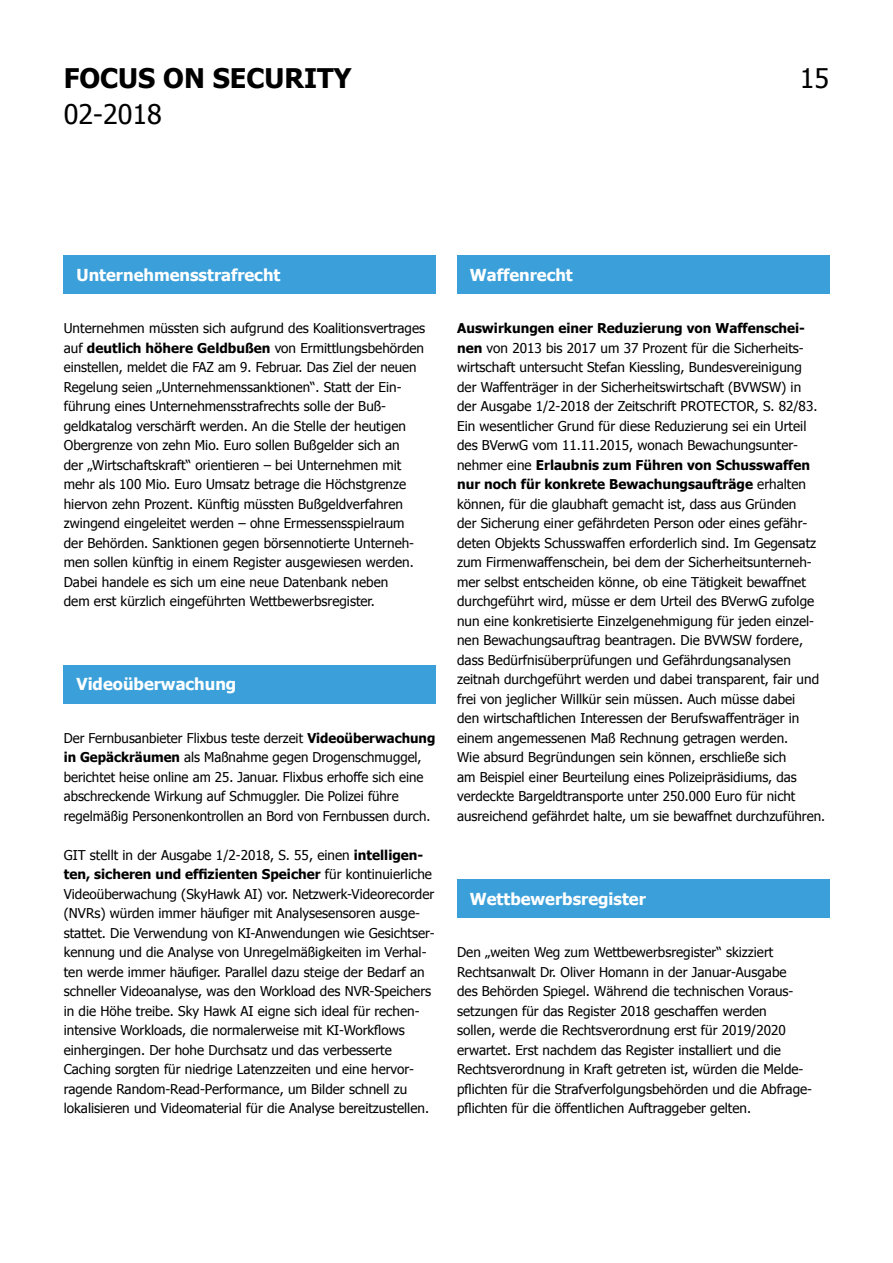
<style>
.page{position:relative;width:893px;height:1263px;background:#fff}
.page>*{position:absolute;margin:0;border:0;box-sizing:border-box;transform-origin:0 0}
.t1{font:700 27px "Tahoma";color:#000}
.t2{font:27px "Tahoma";color:#000}
.t3{font:700 16.5px "Tahoma";color:#fff}
.t4{font:13.5px/19.5px "Tahoma";color:#000}
.s1{font-weight:700}
</style>
<div class="page">
<div style="left:64px;top:255px;width:372px;height:39px;background:#3ba0da"></div>
<div style="left:64px;top:665px;width:372px;height:39px;background:#3ba0da"></div>
<div style="left:457px;top:255px;width:372px;height:39px;background:#3ba0da"></div>
<div style="left:457px;top:879px;width:372px;height:39px;background:#3ba0da"></div>
<h1 class="t1" style="left:64px;top:59px;width:289px">FOCUS ON SECURITY</h1>
<h1 class="t2" style="left:64px;top:96px;width:100px">02-2018</h1>
<h1 class="t2" style="left:800px;top:60px;width:31px">15</h1>
<p class="t3" style="left:77px;top:263px;width:205px">Unternehmensstrafrecht</p>
<p class="t4" style="left:64px;top:318px;width:363px">Unternehmen müssten sich aufgrund des Koalitionsvertrages auf <span class="s1">deutlich höhere Geldbußen</span> von Ermittlungsbehörden einstellen, meldet die FAZ am 9. Februar. Das Ziel der neuen Regelung seien „Unternehmenssanktionen“. Statt der Ein&shy;führung eines Unternehmensstrafrechts solle der Buß&shy;geldkatalog verschärft werden. An die Stelle der heutigen Obergrenze von zehn Mio. Euro sollen Bußgelder sich an<br>der „Wirtschaftskraft“ orientieren – bei Unternehmen mit mehr als 100 Mio. Euro Umsatz betrage die Höchstgrenze hiervon zehn Prozent. Künftig müssten Bußgeldverfahren zwingend eingeleitet werden – ohne Ermessensspielraum der Behörden. Sanktionen gegen börsennotierte Unterneh&shy;men sollen künftig in einem Register ausgewiesen werden.<br>Dabei handele es sich um eine neue Datenbank neben<br>dem erst kürzlich eingeführten Wettbewerbsregister.</p>
<p class="t3" style="left:77px;top:673px;width:161px">Videoüberwachung</p>
<p class="t4" style="left:64px;top:727px;width:373px">Der Fernbusanbieter Flixbus teste derzeit <span class="s1">Videoüberwachung in Gepäckräumen</span> als Maßnahme gegen Drogenschmuggel, berichtet heise online am 25. Januar. Flixbus erhoffe sich eine abschreckende Wirkung auf Schmuggler. Die Polizei führe regelmäßig Personenkontrollen an Bord von Fernbussen durch.</p>
<p class="t4" style="left:64px;top:844px;width:373px">GIT stellt in der Ausgabe 1/2-2018, S. 55, einen <span class="s1">intelligen&shy;ten, sicheren und effizienten Speicher</span> für kontinuierliche Videoüberwachung (SkyHawk AI) vor. Netzwerk-Videorecorder (NVRs) würden immer häufiger mit Analysesensoren ausge&shy;stattet. Die Verwendung von KI-Anwendungen wie Gesichtser&shy;kennung und die Analyse von Unregelmäßigkeiten im Verhal&shy;ten werde immer häufiger. Parallel dazu steige der Bedarf an schneller Videoanalyse, was den Workload des NVR-Speichers in die Höhe treibe. Sky Hawk AI eigne sich ideal für rechen&shy;intensive Workloads, die normalerweise mit KI-Workflows einhergingen. Der hohe Durchsatz und das verbesserte Caching sorgten für niedrige Latenzzeiten und eine hervor&shy;ragende Random-Read-Performance, um Bilder schnell zu lokalisieren und Videomaterial für die Analyse bereitzustellen.</p>
<p class="t3" style="left:470px;top:263px;width:104px">Waffenrecht</p>
<p class="t4" style="left:457px;top:318px;width:370px"><span class="s1">Auswirkungen einer Reduzierung von Waffenschei&shy;nen</span> von 2013 bis 2017 um 37 Prozent für die Sicherheits&shy;wirtschaft untersucht Stefan Kiessling, Bundesvereinigung<br>der Waffenträger in der Sicherheitswirtschaft (BVWSW) in<br>der Ausgabe 1/2-2018 der Zeitschrift PROTECTOR, S. 82/83.<br>Ein wesentlicher Grund für diese Reduzierung sei ein Urteil des BVerwG vom 11.11.2015, wonach Bewachungsunter&shy;nehmer eine <span class="s1">Erlaubnis zum Führen von Schusswaffen nur noch für konkrete Bewachungsaufträge</span> erhalten können, für die glaubhaft gemacht ist, dass aus Gründen<br>der Sicherung einer gefährdeten Person oder eines gefähr&shy;deten Objekts Schusswaffen erforderlich sind. Im Gegensatz zum Firmenwaffenschein, bei dem der Sicherheitsunterneh&shy;mer selbst entscheiden könne, ob eine Tätigkeit bewaffnet durchgeführt wird, müsse er dem Urteil des BVerwG zufolge nun eine konkretisierte Einzelgenehmigung für jeden einzel&shy;nen Bewachungsauftrag beantragen. Die BVWSW fordere, dass Bedürfnisüberprüfungen und Gefährdungsanalysen zeitnah durchgeführt werden und dabei transparent, fair und frei von jeglicher Willkür sein müssen. Auch müsse dabei<br>den wirtschaftlichen Interessen der Berufswaffenträger in einem angemessenen Maß Rechnung getragen werden.<br>Wie absurd Begründungen sein können, erschließe sich<br>am Beispiel einer Beurteilung eines Polizeipräsidiums, das verdeckte Bargeldtransporte unter 250.000 Euro für nicht ausreichend gefährdet halte, um sie bewaffnet durchzuführen.</p>
<p class="t3" style="left:470px;top:887px;width:177px">Wettbewerbsregister</p>
<p class="t4" style="left:457px;top:942px;width:355px">Den „weiten Weg zum Wettbewerbsregister“ skizziert Rechtsanwalt Dr. Oliver Homann in der Januar-Ausgabe<br>des Behörden Spiegel. Während die technischen Voraus&shy;setzungen für das Register 2018 geschaffen werden<br>sollen, werde die Rechtsverordnung erst für 2019/2020 erwartet. Erst nachdem das Register installiert und die Rechtsverordnung in Kraft getreten ist, würden die Melde&shy;pflichten für die Strafverfolgungsbehörden und die Abfrage&shy;pflichten für die öffentlichen Auftraggeber gelten.</p>
</div>
